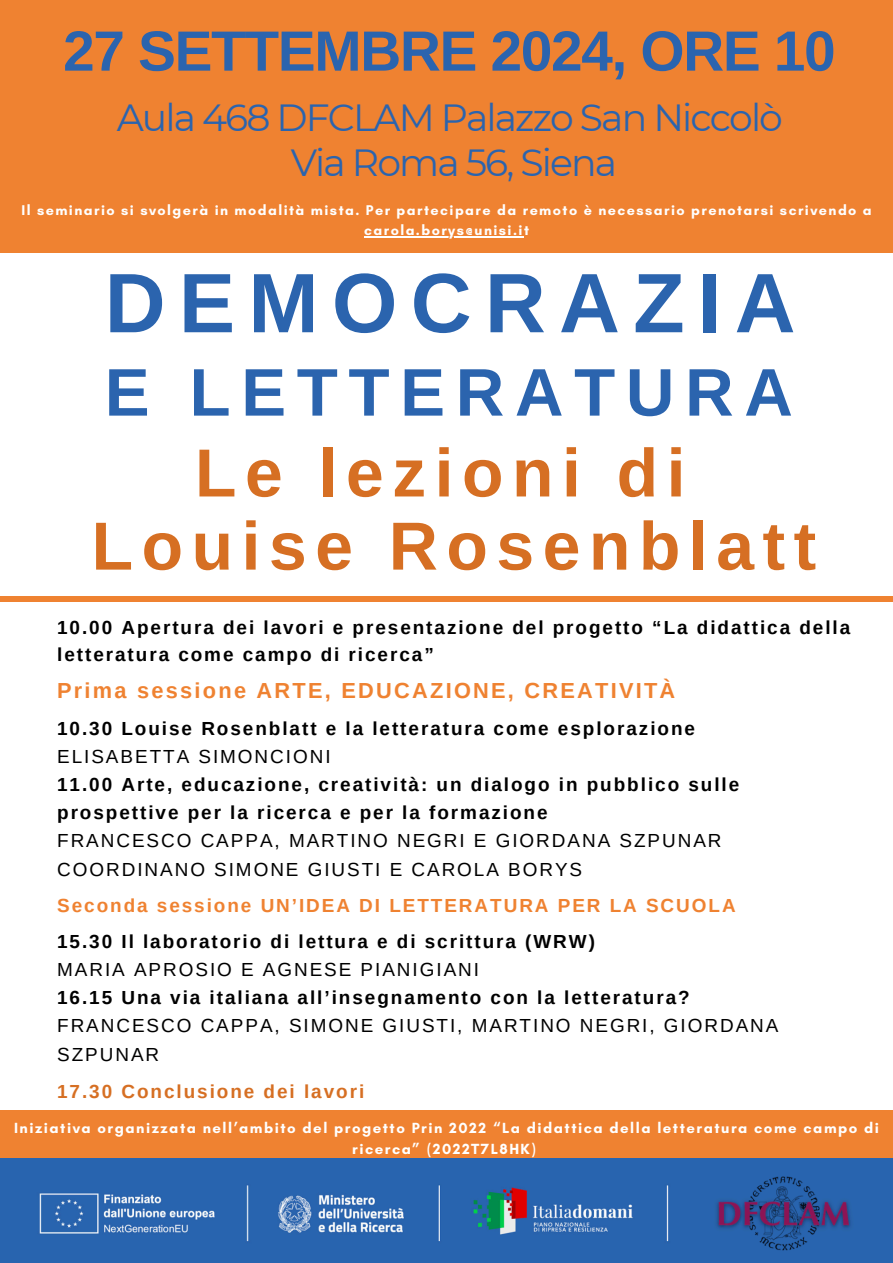
<style>
.page{position:relative;width:893px;height:1263px;background:#fff}
.page>*{position:absolute;margin:0;border:0;box-sizing:border-box;transform-origin:0 0}
.t1{font:700 84.3px "Arimo";letter-spacing:.155em;color:#2b64ae}
.t2{font:700 68.03px/73.1px "Arimo";letter-spacing:.125em;color:#d66f23;text-align:center}
.t3{font:700 67.35px "Arimo";letter-spacing:.16em;color:#2b64ae}
.t4{font:700 56.7px "Arimo";letter-spacing:-.025em;color:#2b64ae}
.t5{font:37.8px/45.6px "Montserrat";letter-spacing:-.05em;color:#2b64ae;text-align:center}
.t6{font:700 21.75px "Arimo";letter-spacing:.105em;color:#ef8231}
.t7{font:700 18.9px/26.4px "Arimo";letter-spacing:.105em;color:#000}
.t8{font:18.9px/28.1px "Arimo";letter-spacing:.105em;color:#000}
.t9{font:700 18.9px "Arimo";letter-spacing:.105em;color:#ef8231}
.t10{font:700 18.9px "Arimo";letter-spacing:.105em;color:#d66f23}
.t11{font:700 15px/21.4px "Glacial Indifference";letter-spacing:.1em;color:#fff;text-align:center}
.t12{font:700 14.4px "Glacial Indifference";letter-spacing:.1em;color:#fff}
</style>
<div class="page">
<div style="left:0;top:1110px;width:893px;height:50px;background:#ef8231"></div>
<div style="left:0;top:0;width:893px;height:253px;background:#ef8231"></div>
<img style="left:0;top:1158px;width:893px;height:105px">
<hr style="left:364px;top:237px;width:160px;height:1px;background:#fff">
<div style="left:0;top:597px;width:893px;height:5px;background:#ef8231"></div>
<p class="t4" style="left:63px;top:19px;width:774px">27 SETTEMBRE 2024, ORE 10</p>
<h1 class="t5" style="left:117px;top:94px;width:668px">Aula 468 DFCLAM Palazzo San Niccolò<br>Via Roma 56, Siena</h1>
<p class="t12" style="left:21px;top:201px;width:852px">Il seminario si svolgerà in modalità mista. Per partecipare da remoto è necessario prenotarsi scrivendo a</p>
<p class="t12" style="left:364px;top:222px;width:166px">carola.borys@unisi.it</p>
<h4 class="t1" style="left:105px;top:256px;width:692px">DEMOCRAZIA</h4>
<h4 class="t3" style="left:105px;top:355px;width:689px">E LETTERATURA</h4>
<h2 class="t2" style="left:92px;top:436px;width:726px">Le lezioni di<br>Louise Rosenblatt</h2>
<p class="t7" style="left:57px;top:614px;width:794px">10.00 Apertura dei lavori e presentazione del progetto “La didattica della letteratura come campo di ricerca”</p>
<p class="t6" style="left:57px;top:679px;width:620px">Prima sessione ARTE, EDUCAZIONE, CREATIVITÀ</p>
<p class="t7" style="left:57px;top:715px;width:639px">10.30 Louise Rosenblatt e la letteratura come esplorazione</p>
<p class="t8" style="left:57px;top:742px;width:275px">ELISABETTA SIMONCIONI</p>
<p class="t7" style="left:57px;top:770px;width:683px;line-height:28.1px">11.00 Arte, educazione, creatività: un dialogo in pubblico sulle prospettive per la ricerca e per la formazione</p>
<p class="t8" style="left:57px;top:827px;width:666px">FRANCESCO CAPPA, MARTINO NEGRI E GIORDANA SZPUNAR<br>COORDINANO SIMONE GIUSTI E CAROLA BORYS</p>
<p class="t9" style="left:57px;top:895px;width:680px">Seconda sessione UN’IDEA DI LETTERATURA PER LA SCUOLA</p>
<p class="t7" style="left:57px;top:928px;width:539px">15.30 Il laboratorio di lettura e di scrittura (WRW)</p>
<p class="t8" style="left:57px;top:955px;width:423px">MARIA APROSIO E AGNESE PIANIGIANI</p>
<p class="t7" style="left:57px;top:984px;width:634px">16.15 Una via italiana all’insegnamento con la letteratura?</p>
<p class="t8" style="left:57px;top:1012px;width:723px">FRANCESCO CAPPA, SIMONE GIUSTI, MARTINO NEGRI, GIORDANA<br>SZPUNAR</p>
<p class="t10" style="left:57px;top:1081px;width:308px">17.30 Conclusione dei lavori</p>
<h2 class="t11" style="left:14px;top:1117px;width:866px">Iniziativa organizzata nell’ambito del progetto Prin 2022 “La didattica della letteratura come campo di ricerca” (2022T7L8HK)</h2>
</div>
